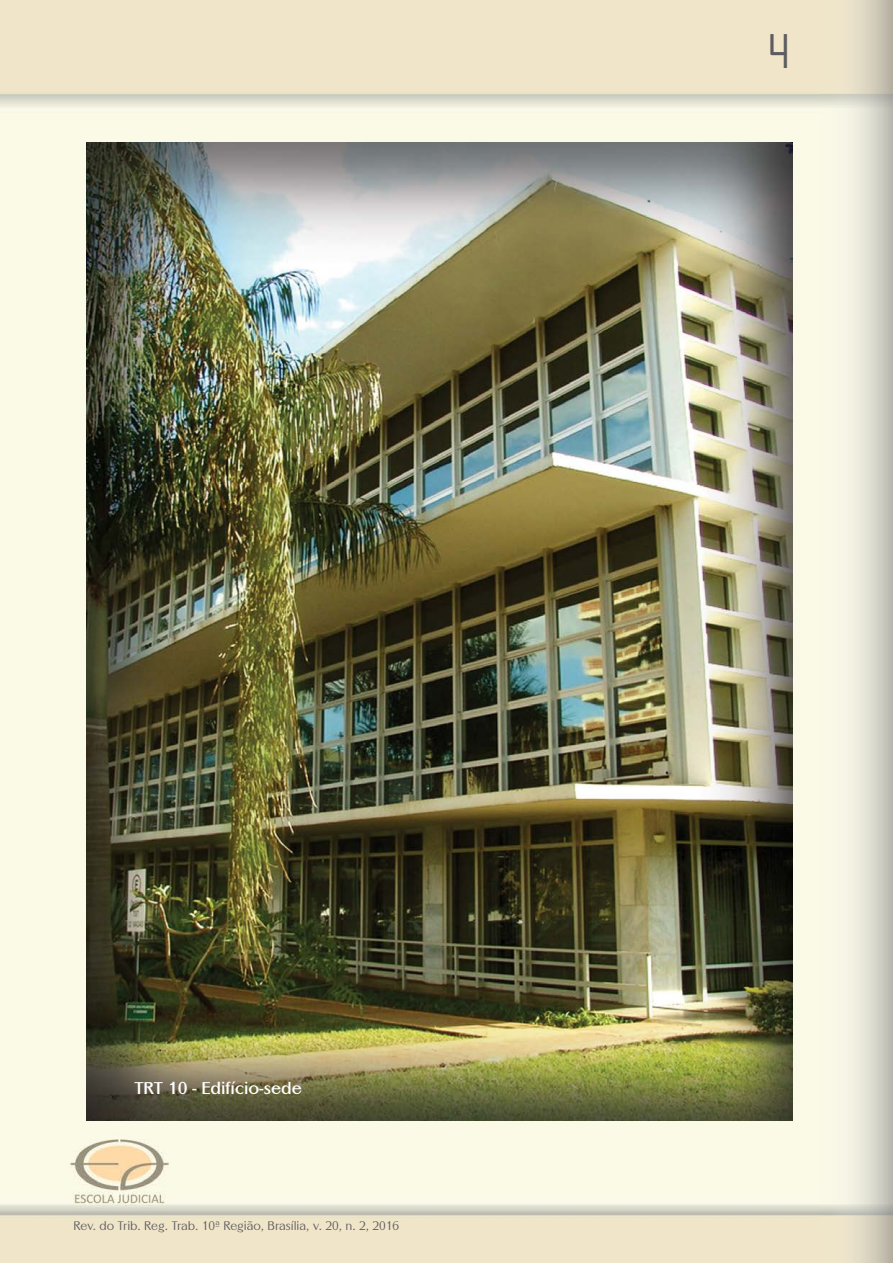
<style>
.page{position:relative;width:893px;height:1263px;background:#fff}
.page>*{position:absolute;margin:0;border:0;box-sizing:border-box;transform-origin:0 0}
.t1{font:49.5px "Zag";color:#5d5d60}
.t2{font:700 16.5px "Altrincham";color:#fff}
.t3{font:12px "Altrincham";color:#5d5d60}
</style>
<div class="page">
<img style="left:0;top:0;width:811px;height:1263px">
<img style="left:86px;top:142px;width:706px;height:978px">
<h1 class="t1" style="left:770px;top:24px;width:23px">4</h1>
<h2 class="t2" style="left:134px;top:1078px;width:169px">TRT 10 - Edifício-sede</h2>
<p class="t3" style="left:74px;top:1218px;width:327px">Rev. do Trib. Reg. Trab. 10ª Região, Brasília, v. 20, n. 2, 2016</p>
</div>
